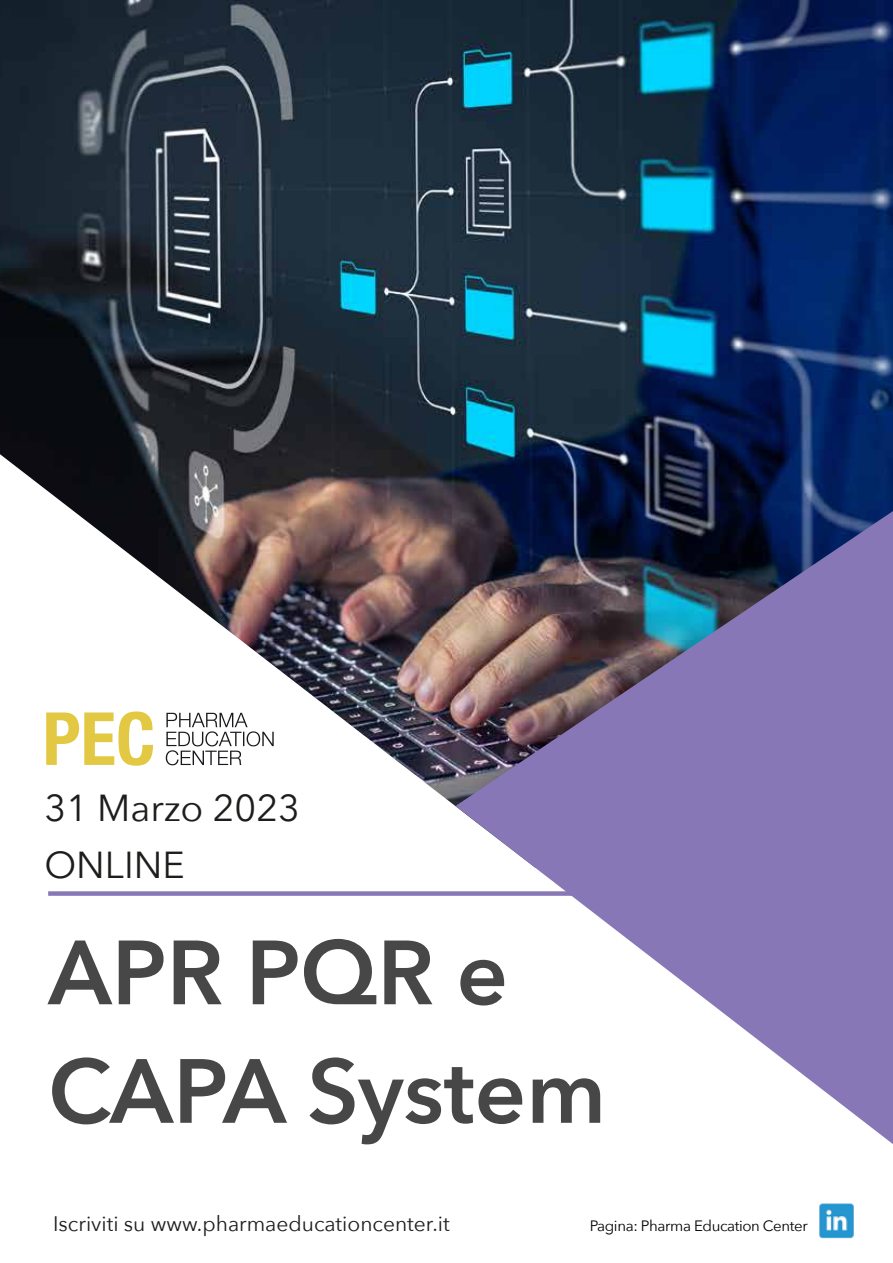
<style>
.page{position:relative;width:893px;height:1263px;background:#fff}
.page>*{position:absolute;margin:0;border:0;box-sizing:border-box;transform-origin:0 0}
.t1{font:600 90px/118.5px "Avenir Next";color:#484748}
.t2{font:37.5px/57px "Avenir Next";color:#1d1d1b}
.t3{font:21px "Avenir Next";color:#1d1d1b}
.t4{font:15px "Avenir Next";letter-spacing:-.025em;color:#000101}
</style>
<div class="page">
<img style="left:0;top:0;width:893px;height:454px">
<img style="left:0;top:454px;width:893px;height:352px">
<svg style="left:455px;top:511px;width:438px;height:633px;fill:#8877b6"></svg>
<div style="left:48px;top:891px;width:546px;height:5px;background:#8877b6"></div>
<svg style="left:46px;top:711px;width:107px;height:55px"></svg>
<svg style="left:166px;top:713px;width:108px;height:52px"></svg>
<img style="left:819px;top:1203px;width:35px;height:36px">
<h2 class="t2" style="left:44px;top:777px;width:257px">31 Marzo 2023<br>ONLINE</h2>
<h1 class="t1" style="left:48px;top:911px;width:560px">APR PQR e<br>CAPA System</h1>
<p class="t3" style="left:53px;top:1206px;width:398px">Iscriviti su www.pharmaeducationcenter.it</p>
<p class="t4" style="left:590px;top:1213px;width:219px">Pagina: Pharma Education Center</p>
</div>
